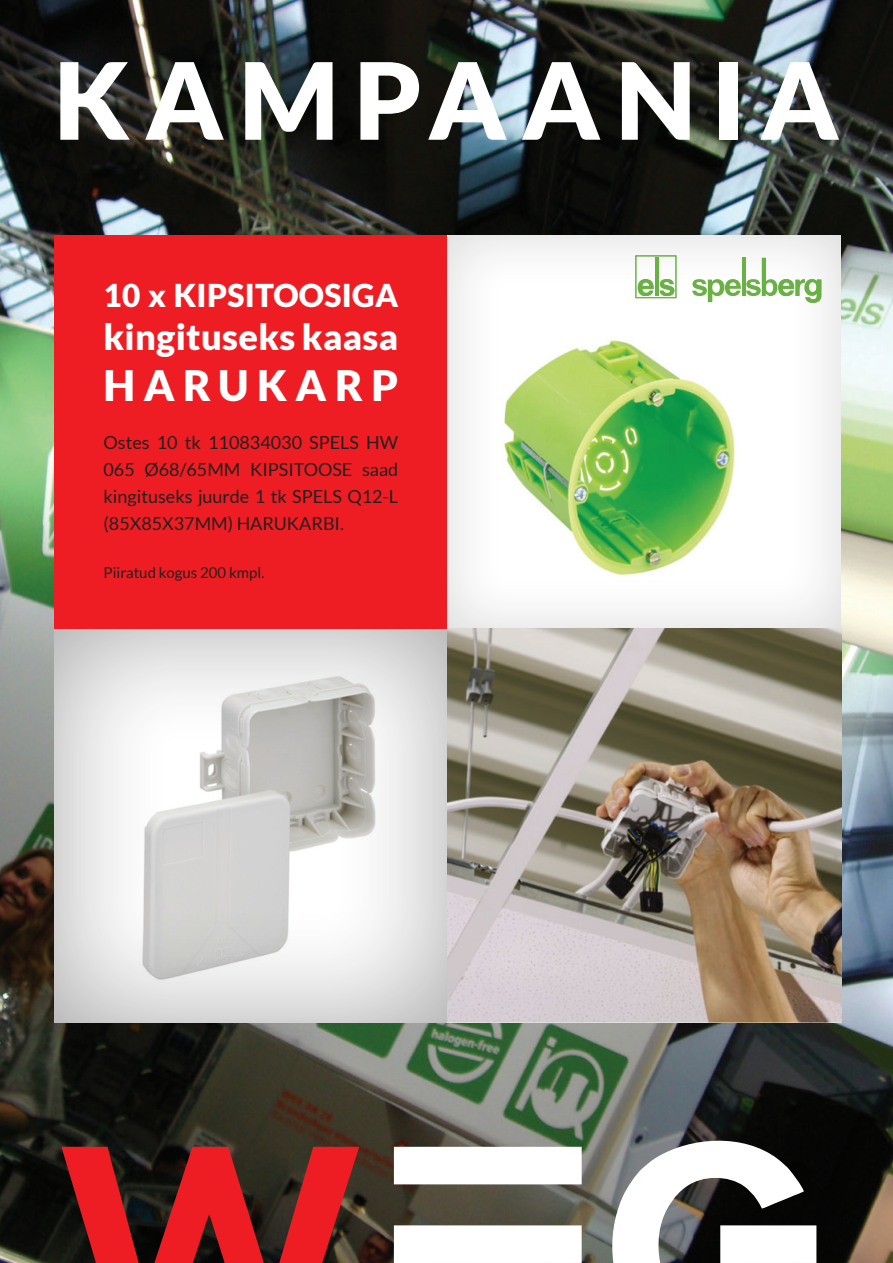
<style>
.page{position:relative;width:893px;height:1263px;background:#fff}
.page>*{position:absolute;margin:0;border:0;box-sizing:border-box;transform-origin:0 0}
.t1{font:900 106.5px "Lato";letter-spacing:.14em;color:#fff}
.t2{font:900 42px "Lato";letter-spacing:.2em;color:#fff}
.t3{font:900 36px "Lato";letter-spacing:.01em;color:#fff}
.t4{font:900 31.5px "Lato";letter-spacing:.01em;color:#fff}
.t5{font:18px/27px "Lato";color:#231f20;text-align:justify}
.t6{font:15px "Lato";color:#231f20}
</style>
<div class="page">
<img style="left:0;top:0;width:893px;height:1263px">
<div style="left:394px;top:1147px;width:188px;height:37px;background:#fff"></div>
<div style="left:394px;top:1225px;width:188px;height:38px;background:#fff"></div>
<div style="left:720px;top:1225px;width:96px;height:38px;background:#fff"></div>
<svg style="left:61px;top:1147px;width:78px;height:116px;background:#8f191b"></svg>
<svg style="left:279px;top:1147px;width:80px;height:116px;background:#9c2624"></svg>
<svg style="left:154px;top:1147px;width:110px;height:116px;background:#991b1c"></svg>
<svg style="left:610px;top:1133px;width:194px;height:130px"></svg>
<div style="left:54px;top:235px;width:394px;height:394px;background:#ee1d23"></div>
<div style="left:445px;top:235px;width:397px;height:396px;background:#231f20;opacity:.18"></div>
<div style="left:54px;top:628px;width:396px;height:397px;background:#231f20;opacity:.41"></div>
<img style="left:448px;top:629px;width:393px;height:393px">
<hr style="left:655px;top:258px;width:4px;height:38px;background:#69b144">
<div style="left:636px;top:256px;width:40px;height:42px;border:1px solid #69b144"></div>
<svg style="left:692px;top:258px;width:129px;height:45px"></svg>
<svg style="left:660px;top:279px;width:14px;height:17px"></svg>
<svg style="left:638px;top:279px;width:16px;height:17px"></svg>
<h1 class="t1" style="left:54px;top:38px;width:786px">KAMPAANIA</h1>
<h3 class="t4" style="left:104px;top:277px;width:296px">10 x KIPSITOOSIGA</h3>
<h3 class="t3" style="left:104px;top:316px;width:296px">kingituseks kaasa</h3>
<h2 class="t2" style="left:104px;top:361px;width:296px">HARUKARP</h2>
<p class="t5" style="left:104px;top:429px;width:296px">Ostes 10 tk 110834030 SPELS HW 065 Ø68/65MM KIPSITOOSE saad kingituseks juurde 1 tk SPELS Q12-L (85X85X37MM) HARUKARBI.</p>
<p class="t6" style="left:104px;top:564px;width:163px">Piiratud kogus 200 kmpl.</p>
</div>
